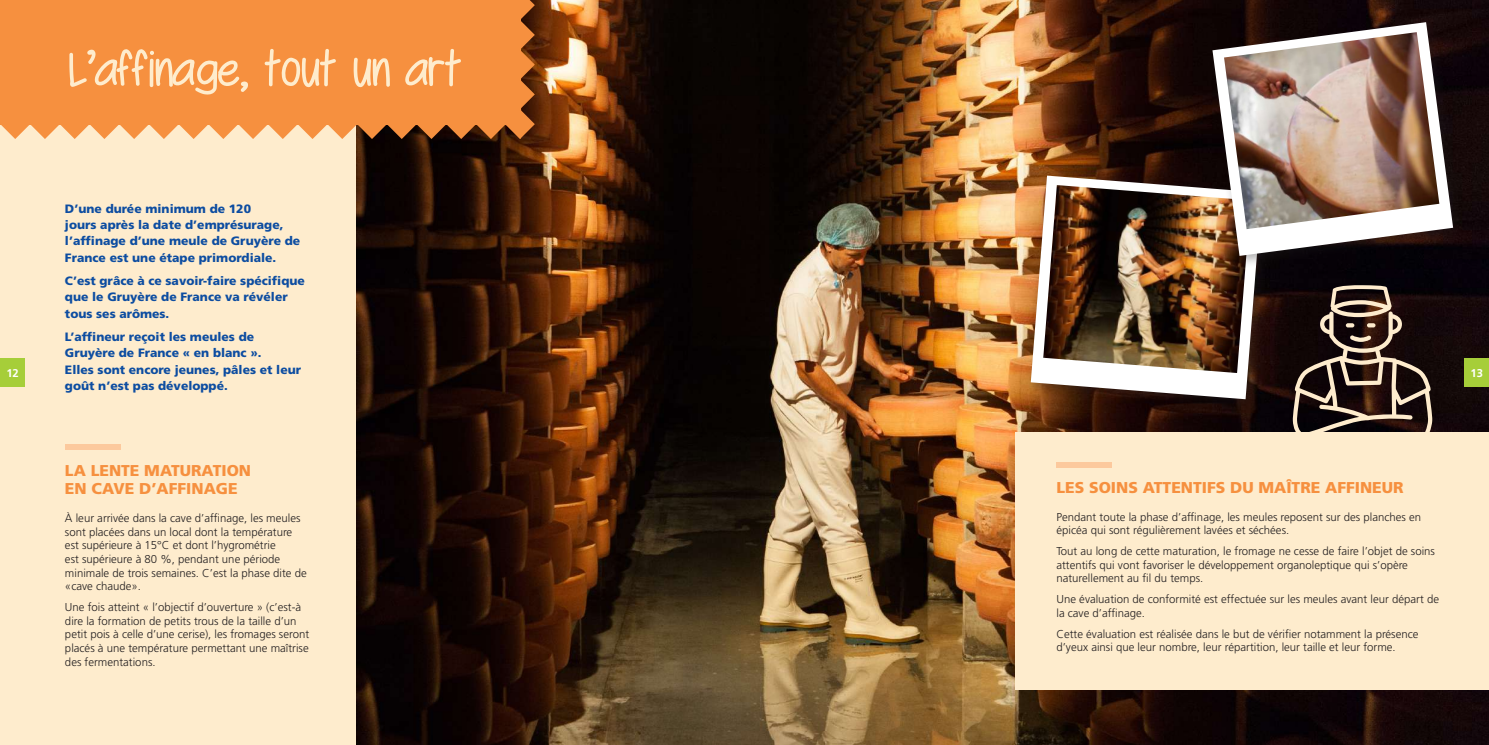
<style>
.page{position:relative;width:1489px;height:745px;background:#fff}
.page>*{position:absolute;margin:0;border:0;box-sizing:border-box;transform-origin:0 0}
.t1{font:51.75px "Swagger";letter-spacing:.01em;color:#feeccd}
.t2{font:900 15.62px/18.8px "Frutiger LT Std";color:#f6903f}
.t3{font:900 12.12px/16.1px "Frutiger LT Std";color:#0d4da1}
.t4{font:300 11.38px/13.6px "Frutiger LT Std";color:#231f20}
.t5{font:700 11.25px "Frutiger LT Std";color:#fff}
</style>
<div class="page">
<div style="left:0;top:67px;width:559px;height:677px;background:#feeccd"></div>
<img style="left:357px;top:0;width:1131px;height:744px">
<div style="left:65px;top:444px;width:55px;height:6px;background:#fcc99d"></div>
<div style="left:1024px;top:170px;width:250px;height:242px;background:#231f20;opacity:.37"></div>
<svg style="left:1030px;top:175px;width:13px;height:224px"></svg>
<div style="left:1206px;top:17px;width:259px;height:251px;background:#231f20;opacity:.37"></div>
<svg style="left:1212px;top:22px;width:240px;height:234px"></svg>
<img style="left:1043px;top:32px;width:396px;height:400px">
<svg style="left:0;top:0;width:535px;height:139px;background:#ef8e41"></svg>
<div style="left:1015px;top:432px;width:473px;height:257px;background:#feeccd"></div>
<div style="left:1056px;top:462px;width:55px;height:5px;background:#fcc99d"></div>
<div style="left:0;top:358px;width:24px;height:28px;background:#a6ce39"></div>
<div style="left:1464px;top:358px;width:24px;height:28px;background:#a6ce39"></div>
<h1 class="t1" style="left:66px;top:43px;width:395px">L’affinage, tout un art</h1>
<p class="t3" style="left:65px;top:200px;width:237px">D’une durée minimum de 120<br>jours après la date d’emprésurage, l’affinage d’une meule de Gruyère de France est une étape primordiale.</p>
<p class="t3" style="left:65px;top:273px;width:241px">C’est grâce à ce savoir-faire spécifique que le Gruyère de France va révéler tous ses arômes.</p>
<p class="t3" style="left:65px;top:329px;width:238px">L’affineur reçoit les meules de<br>Gruyère de France « en blanc ».<br>Elles sont encore jeunes, pâles et leur goût n’est pas développé.</p>
<p class="t5" style="left:6px;top:366px;width:14px">12</p>
<p class="t5" style="left:1470px;top:366px;width:14px">13</p>
<h2 class="t2" style="left:65px;top:460px;width:188px">LA LENTE MATURATION<br>EN CAVE D’AFFINAGE</h2>
<p class="t4" style="left:65px;top:511px;width:243px">À leur arrivée dans la cave d’affinage, les meules sont placées dans un local dont la température est supérieure à 15°C et dont l’hygrométrie<br>est supérieure à 80 %, pendant une période minimale de trois semaines. C’est la phase dite de «cave chaude».</p>
<p class="t4" style="left:65px;top:600px;width:246px">Une fois atteint « l’objectif d’ouverture » (c’est-à dire la formation de petits trous de la taille d’un petit pois à celle d’une cerise), les fromages seront placés à une température permettant une maîtrise des fermentations.</p>
<h2 class="t2" style="left:1056px;top:478px;width:348px">LES SOINS ATTENTIFS DU MAÎTRE AFFINEUR</h2>
<p class="t4" style="left:1056px;top:509px;width:366px">Pendant toute la phase d’affinage, les meules reposent sur des planches en épicéa qui sont régulièrement lavées et séchées.</p>
<p class="t4" style="left:1056px;top:544px;width:380px">Tout au long de cette maturation, le fromage ne cesse de faire l’objet de soins attentifs qui vont favoriser le développement organoleptique qui s’opère naturellement au fil du temps.</p>
<p class="t4" style="left:1056px;top:592px;width:384px">Une évaluation de conformité est effectuée sur les meules avant leur départ de la cave d’affinage.</p>
<p class="t4" style="left:1056px;top:626px;width:363px">Cette évaluation est réalisée dans le but de vérifier notamment la présence d’yeux ainsi que leur nombre, leur répartition, leur taille et leur forme.</p>
</div>
